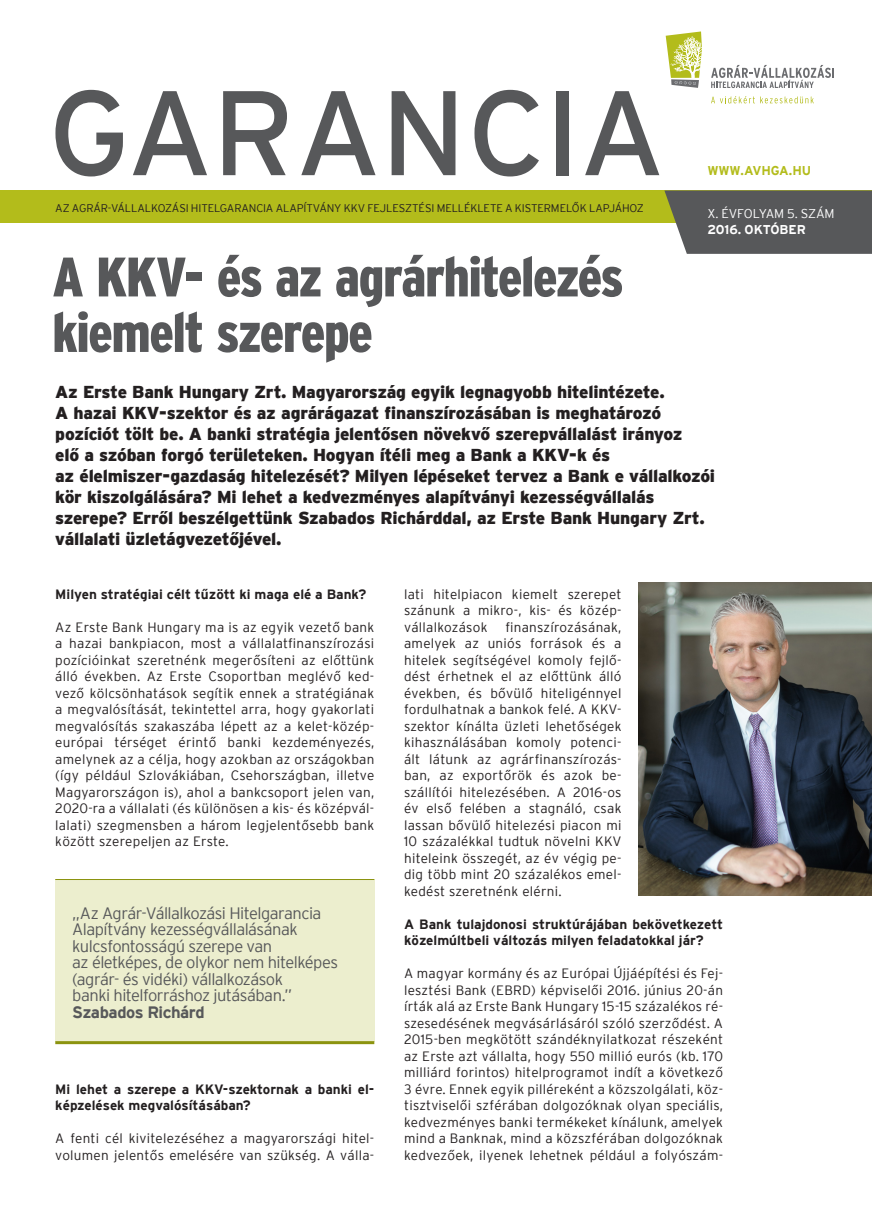
<style>
.page{position:relative;width:872px;height:1212px;background:#fff}
.page>*{position:absolute;margin:0;border:0;box-sizing:border-box;transform-origin:0 0}
.t1{font:120px "Interstate Regular HU";letter-spacing:-.005em;color:#57585a}
.cim{font:55.5px/55.5px "Interstate Black Condensed HU";letter-spacing:-.03em;color:#57585a}
.lead{font:17.25px/21px "Interstate Black HU";letter-spacing:-.015em;color:#231f20}
.idezet{font:16.5px/16.5px "Interstate Light HU";letter-spacing:-.035em;color:#57585a}
.idezet_bold{font:16.5px "Interstate Bold HU";letter-spacing:-.03em;color:#57585a}
.text{font:13.5px/16.5px "Interstate Light HU";letter-spacing:.02em;color:#231f20;text-align:justify}
.text_bold{font:13.5px/16.5px "Interstate Bold HU";color:#231f20}
.t2{font:12.75px "Interstate Light HU";letter-spacing:-.01em;color:#fff}
.t3{font:12.75px "Interstate Bold HU";letter-spacing:-.005em;color:#fff}
.t4{font:12.75px "Interstate Bold HU";letter-spacing:-.015em;color:#b3bc1b}
.t5{font:11.1px "Interstate Light HU";letter-spacing:-.015em;color:#231f20}
</style>
<div class="page">
<div style="left:55px;top:879px;width:319px;height:162px;background:#eceece"></div>
<hr style="left:55px;top:879px;width:319px;height:1px;background:#8b930f">
<hr style="left:55px;top:1041px;width:319px;height:3px;background:#8b930f">
<img style="left:638px;top:582px;width:234px;height:314px">
<div style="left:0;top:190px;width:872px;height:33px;background:#b3bc1b"></div>
<svg style="left:664px;top:190px;width:208px;height:64px;background:#60615f"></svg>
<svg style="left:711px;top:65px;width:123px;height:23px"></svg>
<svg style="left:665px;top:31px;width:37px;height:57px"></svg>
<svg style="left:711px;top:96px;width:102px;height:7px"></svg>
<p class="t1" style="left:48px;top:66px;width:618px">GARANCIA</p>
<p class="t5" style="left:55px;top:201px;width:590px">AZ AGRÁR-VÁLLALKOZÁSI HITELGARANCIA ALAPÍTVÁNY KKV FEJLESZTÉSI MELLÉKLETE A KISTERMELŐK LAPJÁHOZ</p>
<p class="t2" style="left:707px;top:206px;width:129px">X. ÉVFOLYAM 5. SZÁM</p>
<p class="t3" style="left:707px;top:223px;width:100px">2016. OKTÓBER</p>
<p class="t4" style="left:707px;top:164px;width:105px">WWW.AVHGA.HU</p>
<p class="cim" style="left:52px;top:249px;width:573px">A KKV- és az agrárhitelezés kiemelt szerepe</p>
<p class="lead" style="left:55px;top:381px;width:661px">Az Erste Bank Hungary Zrt. Magyarország egyik legnagyobb hitelintézete.<br>A hazai KKV-szektor és az agrárágazat finanszírozásában is meghatározó pozíciót tölt be. A banki stratégia jelentősen növekvő szerepvállalást irányoz<br>elő a szóban forgó területeken. Hogyan ítéli meg a Bank a KKV-k és<br>az élelmiszer-gazdaság hitelezését? Milyen lépéseket tervez a Bank e vállalkozói kör kiszolgálására? Mi lehet a kedvezményes alapítványi kezességvállalás szerepe? Erről beszélgettünk Szabados Richárddal, az Erste Bank Hungary Zrt. vállalati üzletágvezetőjével.</p>
<p class="text_bold" style="left:55px;top:585px;width:313px">Milyen stratégiai célt tűzött ki maga elé a Bank?</p>
<p class="text" style="left:55px;top:618px;width:320px">Az Erste Bank Hungary ma is az egyik vezető bank a hazai bankpiacon, most a vállalatfinanszírozási pozícióinkat szeretnénk megerősíteni az előttünk álló években. Az Erste Csoportban meglévő ked&shy;vező kölcsönhatások segítik ennek a stratégiának a megvalósítását, tekintettel arra, hogy gyakorlati megvalósítás szakaszába lépett az a kelet-közép&shy;európai térséget érintő banki kezdeményezés, amelynek az a célja, hogy azokban az országokban (így például Szlovákiában, Csehországban, illetve Magyarországon is), ahol a bankcsoport jelen van, 2020-ra a vállalati (és különösen a kis- és középvál&shy;lalati) szegmensben a három legjelentősebb bank között szerepeljen az Erste.</p>
<p class="idezet" style="left:72px;top:904px;width:267px">„Az Agrár-Vállalkozási Hitelgarancia Alapítvány kezességvállalásának kulcsfontosságú szerepe van<br>az életképes, de olykor nem hitelképes (agrár- és vidéki) vállalkozások<br>banki hitelforráshoz jutásában.”</p>
<p class="idezet_bold" style="left:72px;top:1003px;width:134px">Szabados Richárd</p>
<p class="text_bold" style="left:55px;top:1080px;width:320px">Mi lehet a szerepe a KKV-szektornak a banki el&shy;képzelések megvalósításában?</p>
<p class="text" style="left:55px;top:1130px;width:320px">A fenti cél kivitelezéséhez a magyarországi hitel&shy;volumen jelentős emelésére van szükség. A válla-</p>
<p class="text" style="left:404px;top:585px;width:219px">lati hitelpiacon kiemelt szerepet szánunk a mikro-, kis- és közép&shy;vállalkozások</p>
<p class="text" style="left:404px;top:618px;width:219px;text-indent:101px">finanszírozásának, amelyek az uniós források és a hitelek segítségével komoly fejlő&shy;dést érhetnek el az előttünk álló években, és bővülő hiteligénnyel fordulhatnak a bankok felé. A KKV&shy;szektor kínálta üzleti lehetőségek kihasználásában komoly potenci&shy;ált látunk az agrárfinanszírozás&shy;ban, az exportőrök és azok be&shy;szállítói hitelezésében. A 2016-os év első felében a stagnáló, csak lassan bővülő hitelezési piacon mi 10 százalékkal tudtuk növelni KKV hiteleink összegét, az év végig pe&shy;dig több mint 20 százalékos emel&shy;kedést szeretnénk elérni.</p>
<p class="text_bold" style="left:404px;top:915px;width:320px">A Bank tulajdonosi struktúrájában bekövetkezett közelmúltbeli változás milyen feladatokkal jár?</p>
<p class="text" style="left:404px;top:965px;width:320px">A magyar kormány és az Európai Újjáépítési és Fej&shy;lesztési Bank (EBRD) képviselői 2016. június 20-án írták alá az Erste Bank Hungary 15-15 százalékos ré&shy;szesedésének megvásárlásáról szóló szerződést. A 2015-ben megkötött szándéknyilatkozat részeként az Erste azt vállalta, hogy 550 millió eurós (kb. 170 milliárd forintos) hitelprogramot indít a következő 3 évre. Ennek egyik pilléreként a közszolgálati, köz&shy;tisztviselői szférában dolgozóknak olyan speciális, kedvezményes banki termékeket kínálunk, amelyek mind a Banknak, mind a közszférában dolgozóknak kedvezőek, ilyenek lehetnek például a folyószám-</p>
</div>
